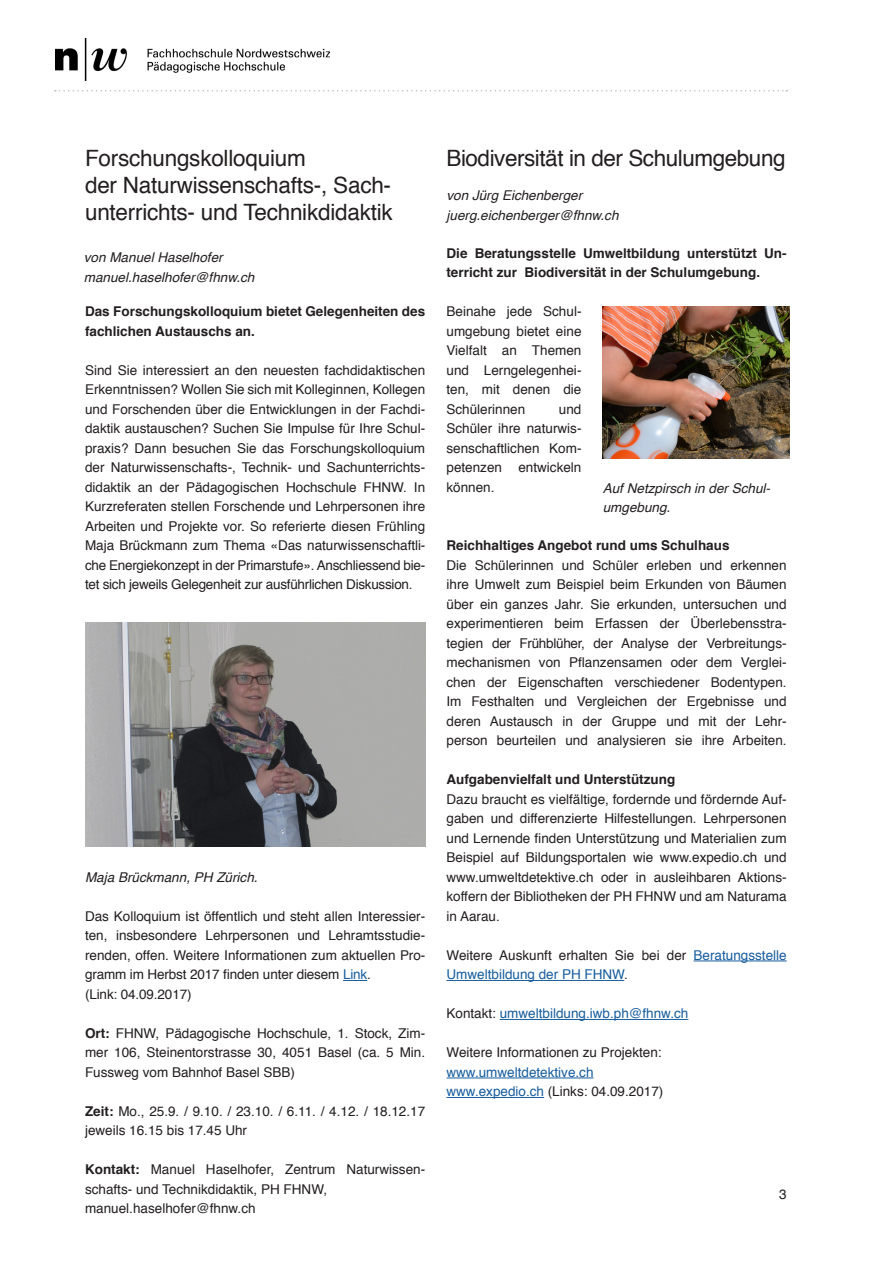
<style>
.page{position:relative;width:893px;height:1263px;background:#fff}
.page>*{position:absolute;margin:0;border:0;box-sizing:border-box;transform-origin:0 0}
.Kapitel{font:22.5px/27px "Helvetica";letter-spacing:-.01em;color:#231f20}
.t1{font:13.5px/19.5px "Helvetica";color:#231f20;text-align:justify}
.t2{font:700 13.5px/19.5px "Helvetica";color:#231f20}
.Kapitel-2{font:italic 13.5px "Helvetica";color:#231f20}
.t3{font:13.5px/19.5px "Helvetica";color:#175d9e}
.s1{color:#175d9e}
.s2{font-weight:700}
.s3{color:#231f20}
</style>
<div class="page">
<hr style="left:694px;top:960px;width:93px;height:1px;background:#175d9e">
<hr style="left:446px;top:980px;width:178px;height:1px;background:#175d9e">
<hr style="left:500px;top:1019px;width:188px;height:1px;background:#175d9e">
<hr style="left:446px;top:1077px;width:148px;height:1px;background:#175d9e">
<hr style="left:446px;top:1097px;width:98px;height:1px;background:#175d9e">
<svg style="left:343px;top:980px;width:24px;height:1px"></svg>
<svg style="left:55px;top:90px;width:732px;height:1px"></svg>
<img style="left:55px;top:38px;width:275px;height:43px">
<img style="left:603px;top:306px;width:187px;height:152px">
<img style="left:86px;top:623px;width:339px;height:223px">
<p class="Kapitel" style="left:85px;top:145px;width:222px">Forschungskolloquium</p>
<p class="Kapitel" style="left:85px;top:172px;width:309px">der Naturwissenschafts-, Sach&shy;unterrichts- und Technikdidaktik</p>
<p class="Kapitel-2" style="left:84px;top:247px;width:140px">von Manuel Haselhofer</p>
<p class="Kapitel-2" style="left:84px;top:266px;width:172px">manuel.haselhofer@fhnw.ch</p>
<p class="t2" style="left:85px;top:302px;width:342px">Das Forschungskolloquium bietet Gelegenheiten des fachlichen Austauschs an.</p>
<p class="t1" style="left:85px;top:361px;width:342px">Sind Sie interessiert an den neuesten fachdidaktischen Erkenntnissen? Wollen Sie sich mit Kolleginnen, Kollegen und Forschenden über die Entwicklungen in der Fachdi&shy;daktik austauschen? Suchen Sie Impulse für Ihre Schul&shy;praxis? Dann besuchen Sie das Forschungskolloquium der Naturwissenschafts-, Technik- und Sachunterrichts&shy;didaktik an der Pädagogischen Hochschule FHNW. In Kurzreferaten stellen Forschende und Lehrpersonen ihre Arbeiten und Projekte vor. So referierte diesen Frühling Maja Brückmann zum Thema «Das naturwissenschaftli&shy;che Energiekonzept in der Primarstufe». Anschliessend bie&shy;tet sich jeweils Gelegenheit zur ausführlichen Diskussion.</p>
<p class="Kapitel-2" style="left:85px;top:866px;width:174px">Maja Brückmann, PH Zürich.</p>
<p class="t1" style="left:85px;top:907px;width:342px">Das Kolloquium ist öffentlich und steht allen Interessier&shy;ten, insbesondere Lehrpersonen und Lehramtsstudie&shy;renden, offen. Weitere Informationen zum aktuellen Pro&shy;gramm im Herbst 2017 finden unter diesem <span class="s1">Link</span>.</p>
<p class="t1" style="left:85px;top:985px;width:108px">(Link: 04.09.2017)</p>
<p class="t1" style="left:85px;top:1024px;width:342px"><span class="s2">Ort:</span> FHNW, Pädagogische Hochschule, 1. Stock, Zim&shy;mer 106, Steinentorstrasse 30, 4051 Basel (ca. 5 Min.<br>Fussweg vom Bahnhof Basel SBB)</p>
<p class="t1" style="left:85px;top:1102px;width:342px"><span class="s2">Zeit:</span> Mo., 25.9. / 9.10. / 23.10. / 6.11. / 4.12. / 18.12.17 jeweils 16.15 bis 17.45 Uhr</p>
<p class="t1" style="left:85px;top:1160px;width:342px"><span class="s2">Kontakt:</span> Manuel Haselhofer, Zentrum Naturwissen&shy;schafts- und Technikdidaktik, PH FHNW,</p>
<p class="t1" style="left:85px;top:1199px;width:172px">manuel.haselhofer@fhnw.ch</p>
<p class="Kapitel" style="left:446px;top:145px;width:341px">Biodiversität in der Schulumgebung</p>
<p class="Kapitel-2" style="left:446px;top:185px;width:137px">von Jürg Eichenberger</p>
<p class="Kapitel-2" style="left:446px;top:205px;width:174px">juerg.eichenberger@fhnw.ch</p>
<p class="t2" style="left:446px;top:243px;width:342px">Die Beratungsstelle Umweltbildung unterstützt Un&shy;terricht zur Biodiversität in der Schulumgebung.</p>
<p class="t1" style="left:446px;top:302px;width:136px">Beinahe jede Schul&shy;umgebung bietet eine Vielfalt an Themen und Lerngelegenhei&shy;ten, mit denen die Schülerinnen</p>
<p class="t1" style="left:446px;top:400px;width:136px;text-indent:112px">und Schüler ihre naturwis&shy;senschaftlichen Kom&shy;petenzen entwickeln können.</p>
<p class="Kapitel-2" style="left:603px;top:478px;width:169px">Auf Netzpirsch in der Schul-</p>
<p class="Kapitel-2" style="left:603px;top:497px;width:69px">umgebung.</p>
<p class="t2" style="left:446px;top:536px;width:285px">Reichhaltiges Angebot rund ums Schulhaus</p>
<p class="t1" style="left:446px;top:556px;width:342px">Die Schülerinnen und Schüler erleben und erkennen ihre Umwelt zum Beispiel beim Erkunden von Bäumen über ein ganzes Jahr. Sie erkunden, untersuchen und experimentieren beim Erfassen der Überlebensstra&shy;tegien der Frühblüher, der Analyse der Verbreitungs&shy;mechanismen von Pflanzensamen oder dem Verglei&shy;chen der Eigenschaften verschiedener Bodentypen.<br>Im Festhalten und Vergleichen der Ergebnisse und deren Austausch in der Gruppe und mit der Lehr&shy;person beurteilen und analysieren sie ihre Arbeiten.</p>
<p class="t2" style="left:446px;top:770px;width:230px">Aufgabenvielfalt und Unterstützung</p>
<p class="t1" style="left:446px;top:790px;width:342px">Dazu braucht es vielfältige, fordernde und fördernde Auf&shy;gaben und differenzierte Hilfestellungen. Lehrpersonen und Lernende finden Unterstützung und Materialien zum Beispiel auf Bildungsportalen wie www.expedio.ch und www.umweltdetektive.ch oder in ausleihbaren Aktions&shy;koffern der Bibliotheken der PH FHNW und am Naturama in Aarau.</p>
<p class="t3" style="left:446px;top:946px;width:342px"><span class="s3">Weitere Auskunft erhalten Sie bei der</span> Beratungsstelle<br>Umweltbildung der PH FHNW<span class="s3">.</span></p>
<p class="t3" style="left:446px;top:1004px;width:243px"><span class="s3">Kontakt:</span> umweltbildung.iwb.ph@fhnw.ch</p>
<p class="t1" style="left:446px;top:1043px;width:217px">Weitere Informationen zu Projekten:</p>
<p class="t3" style="left:446px;top:1063px;width:149px">www.umweltdetektive.ch</p>
<p class="t1" style="left:446px;top:1082px;width:218px"><span class="s1">www.expedio.ch</span> (Links: 04.09.2017)</p>
<p class="t1" style="left:779px;top:1185px;width:9px">3</p>
</div>
